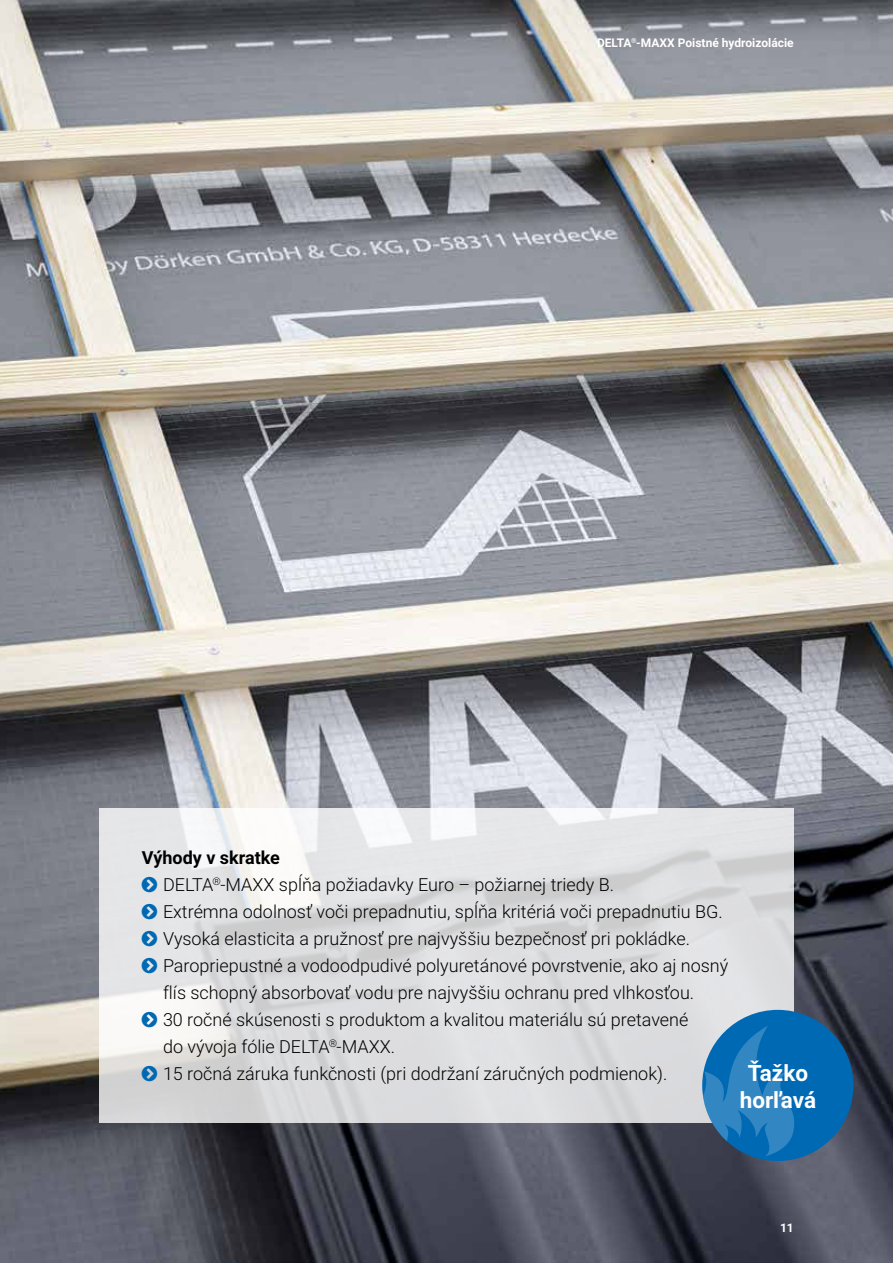
<style>
.page{position:relative;width:893px;height:1263px;background:#fff}
.page>*{position:absolute;margin:0;border:0;box-sizing:border-box;transform-origin:0 0}
.t1{font:700 22.5px/27px "Roboto";color:#fff;text-align:center}
.t2{font:300 18px/27px "Roboto";color:#000}
.t3{font:700 12px "Roboto";color:#fff}
.s1{font-weight:700}
</style>
<div class="page">
<img style="left:0;top:0;width:893px;height:1263px">
<svg style="left:99px;top:808px;width:695px;height:315px;fill:#dedfe1"></svg>
<div style="left:702px;top:1010px;width:151px;height:151px;background:#0069b4;border-radius:50%"></div>
<svg style="left:702px;top:1025px;width:93px;height:132px"></svg>
<svg style="left:142px;top:877px;width:15px;height:15px"></svg>
<svg style="left:142px;top:904px;width:15px;height:15px"></svg>
<svg style="left:142px;top:931px;width:15px;height:15px"></svg>
<svg style="left:142px;top:958px;width:15px;height:15px"></svg>
<svg style="left:142px;top:1012px;width:15px;height:15px"></svg>
<svg style="left:142px;top:1066px;width:15px;height:15px"></svg>
<p class="t3" style="left:597px;top:34px;width:198px">DELTA<sup>®</sup>-MAXX Poistné hydroizolácie</p>
<p class="t2" style="left:163px;top:843px;width:567px;text-indent:-21px"><span class="s1">Výhody v skratke<br></span>DELTA<sup>®</sup>-MAXX spĺňa požiadavky Euro – požiarnej triedy B.<br>Extrémna odolnosť voči prepadnutiu, spĺňa kritériá voči prepadnutiu BG.<br>Vysoká elasticita a pružnosť pre najvyššiu bezpečnosť pri pokládke.<br>Paropriepustné a vodoodpudivé polyuretánové povrstvenie, ako aj nosný flís schopný absorbovať vodu pre najvyššiu ochranu pred vlhkosťou.<br>30 ročné skúsenosti s produktom a kvalitou materiálu sú pretavené<br>do vývoja fólie DELTA<sup>®</sup>-MAXX.<br>15 ročná záruka funkčnosti (pri dodržaní záručných podmienok).</p>
<p class="t1" style="left:740px;top:1058px;width:78px">Ťažko horľavá</p>
<p class="t3" style="left:780px;top:1219px;width:15px">11</p>
</div>
